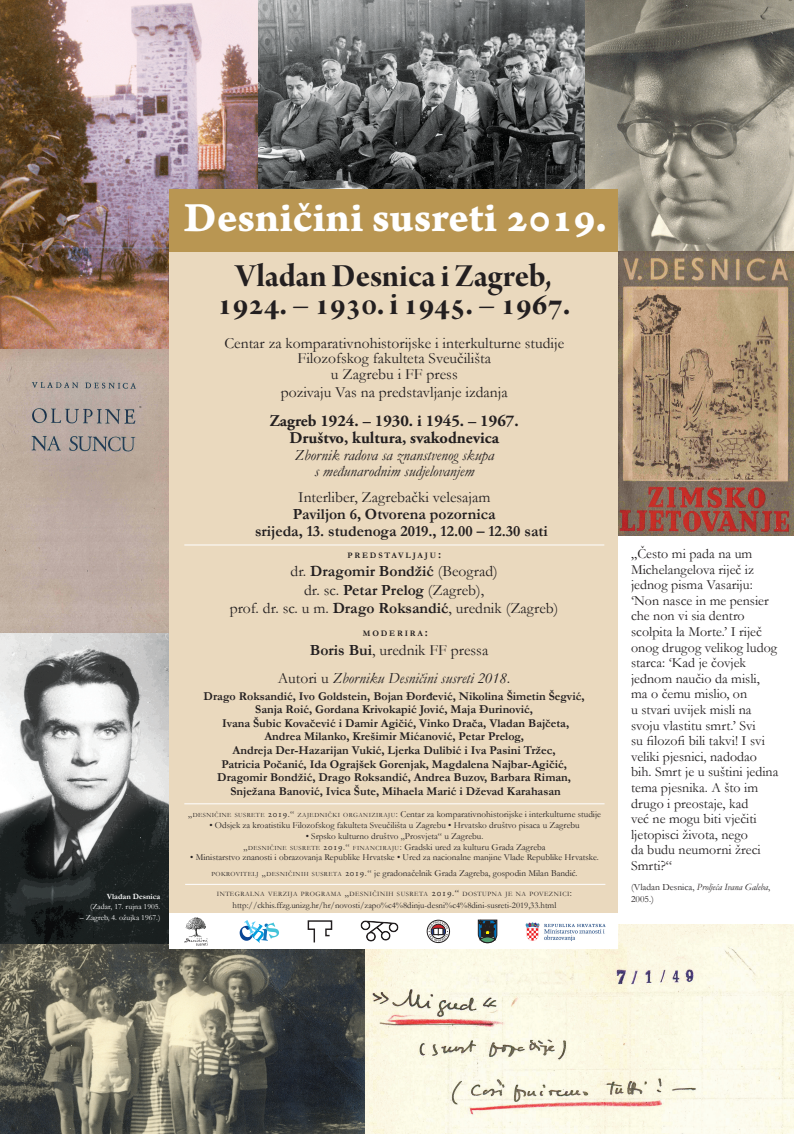
<style>
.page{position:relative;width:794px;height:1134px;background:#fff}
.page>*{position:absolute;margin:0;border:0;box-sizing:border-box;transform-origin:0 0}
.t1{font:44px "Arno Pro Bold Caption";color:#fff}
.t2{font:34.4px/27.2px "Arno Pro Bold Display";color:#231f20;text-align:center}
.t3{font:700 16.4px/17.6px "Adobe Garamond Pro";color:#231f20;text-align:center}
.t4{font:15.6px/15.6px "Garamond";color:#231f20;text-align:center}
.t5{font:italic 15.6px/15.6px "Garamond";color:#231f20;text-align:center}
.t6{font:700 15.6px/17.2px "Garamond";color:#231f20}
.t7{font:14px/15.6px "Garamond";color:#231f20}
.t8{font:700 12px/13.6px "Garamond";color:#231f20;text-align:center}
.t9{font:9.6px/12.8px "Garamond";color:#231f20}
.t10{font:9.2px/10.8px "Garamond";color:#231f20;text-align:center}
.t11{font:8.8px "Garamond";color:#231f20}
.t12{font:700 8.4px "Garamond";letter-spacing:.215em;color:#231f20}
.t13{font:8px "Garamond";color:#fff}
.t14{font:700 8px "Garamond";color:#fff}
.t15{font:6.72px "Garamond";letter-spacing:.07em;color:#231f20}
.s1{font-size:12px}
.s2{font-weight:700}
.s3{font-style:normal}
.s4{font-style:inherit}
.s5{font-size:6.44px}
.s6{font-family:"Adobe Garamond Pro"}
.s7{font-size:9.6px}
.s8{font-family:"Adobe Garamond Pro";font-size:9.6px}
.s9{font-style:italic}
</style>
<div class="page">
<img style="left:365px;top:924px;width:429px;height:210px">
<img style="left:0;top:632px;width:169px;height:312px">
<img style="left:0;top:944px;width:365px;height:190px">
<img style="left:0;top:348px;width:169px;height:284px">
<img style="left:258px;top:0;width:327px;height:189px">
<img style="left:585px;top:0;width:209px;height:251px">
<img style="left:0;top:0;width:258px;height:348px">
<img style="left:617px;top:251px;width:177px;height:284px">
<div style="left:169px;top:197px;width:448px;height:751px;background:#ead9be"></div>
<div style="left:169px;top:189px;width:448px;height:62px;background:#b99652"></div>
<hr style="left:184px;top:804px;width:420px;height:1px;background:#fff">
<hr style="left:184px;top:545px;width:420px;height:1px;background:#fff">
<div style="left:169px;top:913px;width:448px;height:36px;background:#fff"></div>
<svg style="left:239px;top:920px;width:40px;height:23px"></svg>
<svg style="left:427px;top:920px;width:23px;height:23px"></svg>
<svg style="left:478px;top:920px;width:19px;height:23px"></svg>
<img style="left:184px;top:917px;width:24px;height:29px">
<img style="left:361px;top:921px;width:37px;height:21px">
<img style="left:525px;top:922px;width:80px;height:19px">
<svg style="left:307px;top:920px;width:26px;height:23px"></svg>
<hr style="left:185px;top:884px;width:420px;height:1px;background:#fff">
<p class="t14" style="left:107px;top:891px;width:55px">Vladan Desnica</p>
<p class="t13" style="left:90px;top:901px;width:72px">(Zadar, 17. rujna 1905.</p>
<p class="t13" style="left:80px;top:912px;width:82px">– Zagreb, 4. ožujka 1967.)</p>
<h1 class="t1" style="left:184px;top:191px;width:425px">Desničini susreti 2019.</h1>
<h2 class="t2" style="left:217px;top:265px;width:354px">Vladan Desnica i Zagreb,<br>1924. – 1930. i 1945. – 1967.</h2>
<h3 class="t4" style="left:224px;top:335px;width:341px">Centar za komparativnohistorijske i interkulturne studije<br>Filozofskog fakulteta Sveučilišta<br>u Zagrebu i FF press</h3>
<h3 class="t4" style="left:281px;top:384px;width:228px">pozivaju Vas na predstavljanje izdanja</h3>
<h3 class="t3" style="left:270px;top:412px;width:250px">Zagreb 1924. – 1930. i 1945. – 1967.<br>Društvo, kultura, svakodnevica</h3>
<h3 class="t5" style="left:294px;top:447px;width:201px">Zbornik radova sa znanstvenog skupa s međunarodnim sudjelovanjem</h3>
<h3 class="t4" style="left:298px;top:489px;width:194px">Interliber, Zagrebački velesajam</h3>
<h3 class="t6" style="left:255px;top:506px;width:294px;text-indent:38px">Paviljon 6, Otvorena pozornica<br>srijeda, 13. studenoga 2019., 12.00 – 12.30 sati</h3>
<p class="t12" style="left:347px;top:550px;width:95px">PREDSTAVLJAJU<span class="s1">:</span></p>
<h3 class="t4" style="left:230px;top:561px;width:330px;line-height:18.7px">dr. <span class="s2">Dragomir Bondžić</span> (Beograd)<br>dr. sc. <span class="s2">Petar Prelog</span> (Zagreb),<br>prof. dr. sc. u m. <span class="s2">Drago Roksandić</span>, urednik (Zagreb)</h3>
<p class="t12" style="left:363px;top:628px;width:66px">MODERIRA<span class="s1">:</span></p>
<h3 class="t4" style="left:310px;top:642px;width:180px"><span class="s2">Boris Bui</span>, urednik FF pressa</h3>
<h3 class="t5" style="left:278px;top:669px;width:234px"><span class="s3">Autori u</span> Zborniku Desničini susreti 2018<span class="s3">.</span></h3>
<p class="t8" style="left:204px;top:689px;width:382px">Drago Roksandić, Ivo Goldstein, Bojan Đorđević, Nikolina Šimetin Šegvić, Sanja Roić, Gordana Krivokapić Jović, Maja Đurinović,<br>Ivana Šubic Kovačević i Damir Agičić, Vinko Drača, Vladan Bajčeta, Andrea Milanko, Krešimir Mićanović, Petar Prelog,<br>Andreja Der-Hazarijan Vukić, Ljerka Dulibić i Iva Pasini Tržec,<br>Patricia Počanić, Ida Ograjšek Gorenjak, Magdalena Najbar-Agičić, Dragomir Bondžić, Drago Roksandić, Andrea Buzov, Barbara Riman, Snježana Banović, Ivica Šute, Mihaela Marić i Dževad Karahasan</p>
<p class="t10" style="left:188px;top:809px;width:414px"><span class="s4">„</span><span class="s5">DESNIČINE SUSRETE</span> <span class="s6">2019</span><span class="s4">.“</span> <span class="s5">ZAJEDNIČKI ORGANIZIRAJU</span><span class="s4">:</span> Centar za komparativnohistorijske i interkulturne studije</p>
<p class="t10" style="left:209px;top:819px;width:372px">• Odsjek za kroatistiku Filozofskog fakulteta Sveučilišta u Zagrebu • Hrvatsko društvo pisaca u Zagrebu</p>
<p class="t10" style="left:243px;top:830px;width:304px">• Srpsko kulturno društvo „Prosvjeta“ u Zagrebu.<br><span class="s4">„</span><span class="s5">DESNIČINE SUSRETE</span> <span class="s6">2019</span><span class="s4">.“</span> <span class="s5">FINANCIRAJU</span>: Gradski ured za kulturu Grada Zagreba</p>
<p class="t10" style="left:190px;top:850px;width:410px;line-height:15.3px">• Ministarstvo znanosti i obrazovanja Republike Hrvatske • Ured za nacionalne manjine Vlade Republike Hrvatske.<br><span class="s5">POKROVITELJ</span> <span class="s4">„</span><span class="s5">DESNIČINIH SUSRETA</span> <span class="s6">2019</span><span class="s4">.“</span> je gradonačelnik Grada Zagreba, gospodin Milan Bandić.</p>
<p class="t15" style="left:217px;top:889px;width:357px">INTEGRALNA VERZIJA PROGRAMA <span class="s7">„</span>DESNIČINIH SUSRETA <span class="s8">2019</span><span class="s7">.“</span> DOSTUPNA JE NA POVEZNICI<span class="s7">:</span></p>
<p class="t11" style="left:233px;top:899px;width:325px">http://ckhis.ffzg.unizg.hr/hr/novosti/zapo%c4%8dinju-desni%c4%8dini-susreti-2019,33.html</p>
<p class="t7" style="left:631px;top:545px;width:149px">„Često mi pada na um<br>Michelangelova riječ iz jednog pisma Vasariju: ‘Non nasce in me pensier che non vi sia dentro scolpita la Morte.’ I riječ onog drugog velikog ludog starca: ‘Kad je čovjek jednom naučio da misli, ma o čemu mislio, on<br>u stvari uvijek misli na svoju vlastitu smrt.’ Svi<br>su filozofi bili takvi! I svi veliki pjesnici, nadodao bih. Smrt je u suštini jedina tema pjesnika. A što im drugo i preostaje, kad<br>već ne mogu biti vječiti ljetopisci života, nego<br>da budu neumorni žreci<br>Smrti?“</p>
<p class="t9" style="left:631px;top:880px;width:141px">(Vladan Desnica, <span class="s9">Proljeća Ivana Galeba</span>,<br>2005.)</p>
</div>
